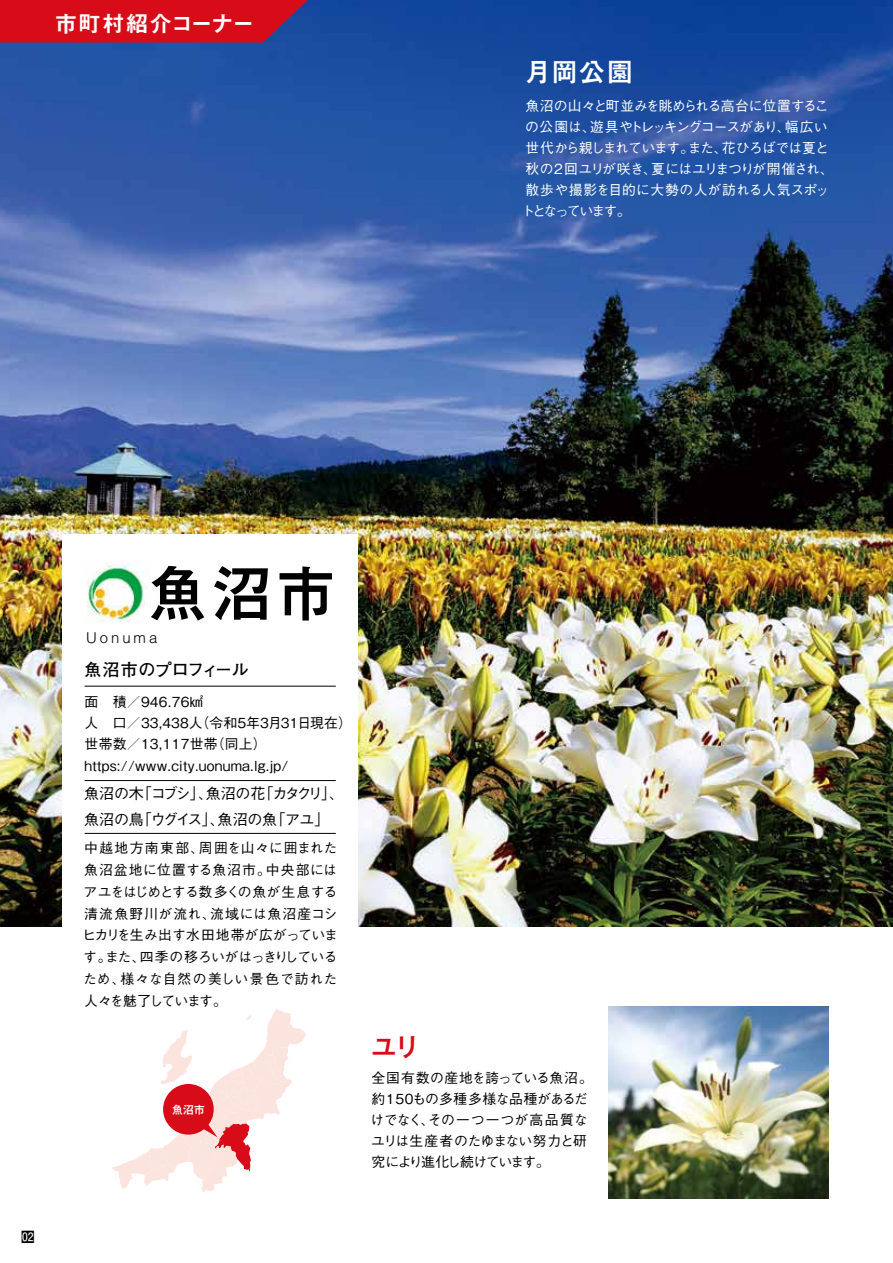
<style>
.page{position:relative;width:893px;height:1263px;background:#fff}
.page>*{position:absolute;margin:0;border:0;box-sizing:border-box;transform-origin:0 0}
.t1{font:700 61.65px "Mi Go MB1 Std De";color:#000}
.t2{font:700 27px "Mi Go MB1 Std De";color:#fff}
.t3{font:700 27px "Mi Go MB1 Std De";color:#d80c18}
.t4{font:22.5px "Midashi Go Pr 5 MB31";color:#fff}
.t5{font:700 16.95px "Futo Go B101 Pr 5";letter-spacing:-.015em;color:#000}
.t6{font:500 15px/25.5px "Gothic BBB Pr 5";letter-spacing:-.02em;color:#000}
.t7{font:300 14.85px "Helvetica LT Std";letter-spacing:.2em;color:#000}
.t8{font:500 13.8px/21.8px "Gothic BBB Pr 5";letter-spacing:.01em;color:#000;text-align:justify}
.t9{font:500 13.8px/21px "Gothic BBB Pr 5";letter-spacing:-.03em;color:#000}
.t10{font:500 13.8px "Gothic BBB Pr 5";letter-spacing:-.055em;color:#fff}
.t11{font:500 13.8px "Gothic BBB Pr 5";letter-spacing:-.08em;color:#fff}
.t12{font:500 13.8px "Gothic BBB Pr 5";letter-spacing:-.02em;color:#fff}
.t13{font:500 13.8px "Gothic BBB Pr 5";letter-spacing:.02em;color:#fff}
.t14{font:500 13.8px "Gothic BBB Pr 5";letter-spacing:-.15em;color:#fff}
.t15{font:700 11.25px "Mi Go MB1 Std De";color:#fff}
</style>
<div class="page">
<img style="left:0;top:0;width:893px;height:926px">
<img style="left:608px;top:1007px;width:221px;height:191px">
<div style="left:62px;top:534px;width:296px;height:579px;background:#fff"></div>
<hr style="left:85px;top:686px;width:251px;height:1px;background:#000">
<hr style="left:85px;top:780px;width:251px;height:1px;background:#000">
<hr style="left:85px;top:833px;width:251px;height:1px;background:#000">
<svg style="left:112px;top:1008px;width:194px;height:184px"></svg>
<div style="left:163px;top:1084px;width:51px;height:50px;background:#d80c18;border-radius:50%"></div>
<img style="left:87px;top:562px;width:60px;height:61px">
<svg style="left:0;top:0;width:308px;height:43px"></svg>
<h3 class="t4" style="left:55px;top:5px;width:201px">市町村紹介コーナー</h3>
<h2 class="t2" style="left:525px;top:52px;width:110px">月岡公園</h2>
<p class="t12" style="left:525px;top:94px;width:305px">魚沼の山々と町並みを眺められる高台に位置するこ</p>
<p class="t11" style="left:525px;top:115px;width:304px">の公園は、遊具やトレッキングコースがあり、幅広い</p>
<p class="t10" style="left:525px;top:136px;width:305px">世代から親しまれています。また、花ひろばでは夏と</p>
<p class="t10" style="left:525px;top:157px;width:310px">秋の2回ユリが咲き、夏にはユリまつりが開催され、</p>
<p class="t13" style="left:525px;top:178px;width:305px">散歩や撮影を目的に大勢の人が訪れる人気スポッ</p>
<p class="t14" style="left:521px;top:199px;width:112px">トとなっています。</p>
<h1 class="t1" style="left:147px;top:547px;width:191px">魚沼市</h1>
<p class="t7" style="left:86px;top:629px;width:73px">Uonuma</p>
<p class="t5" style="left:85px;top:656px;width:166px">魚沼市のプロフィール</p>
<p class="t8" style="left:85px;top:690px;width:269px;line-height:21.3px;text-align:left">面　積／946.76㎢<br>人　口／33,438人（令和5年3月31日現在）世帯数／13,117世帯（同上）https://www.city.uonuma.lg.jp/</p>
<p class="t6" style="left:84px;top:779px;width:262px">魚沼の木「コブシ」、魚沼の花「カタクリ」、魚沼の鳥「ウグイス」、魚沼の魚「アユ」</p>
<p class="t8" style="left:83px;top:836px;width:257px">中越地方南東部、周囲を山々に囲まれた魚沼盆地に位置する魚沼市。中央部にはアユをはじめとする数多くの魚が生息する清流魚野川が流れ、流域には魚沼産コシヒカリを生み出す水田地帯が広がっています。また、四季の移ろいがはっきりしているため、様々な自然の美しい景色で訪れた人々を魅了しています。</p>
<p class="t15" style="left:172px;top:1101px;width:35px">魚沼市</p>
<h2 class="t3" style="left:371px;top:1027px;width:52px">ユリ</h2>
<p class="t9" style="left:370px;top:1066px;width:224px">全国有数の産地を誇っている魚沼。約150もの多種多様な品種があるだけでなく、その一つ一つが高品質なユリは生産者のたゆまない努力と研究により進化し続けています。</p>
</div>
